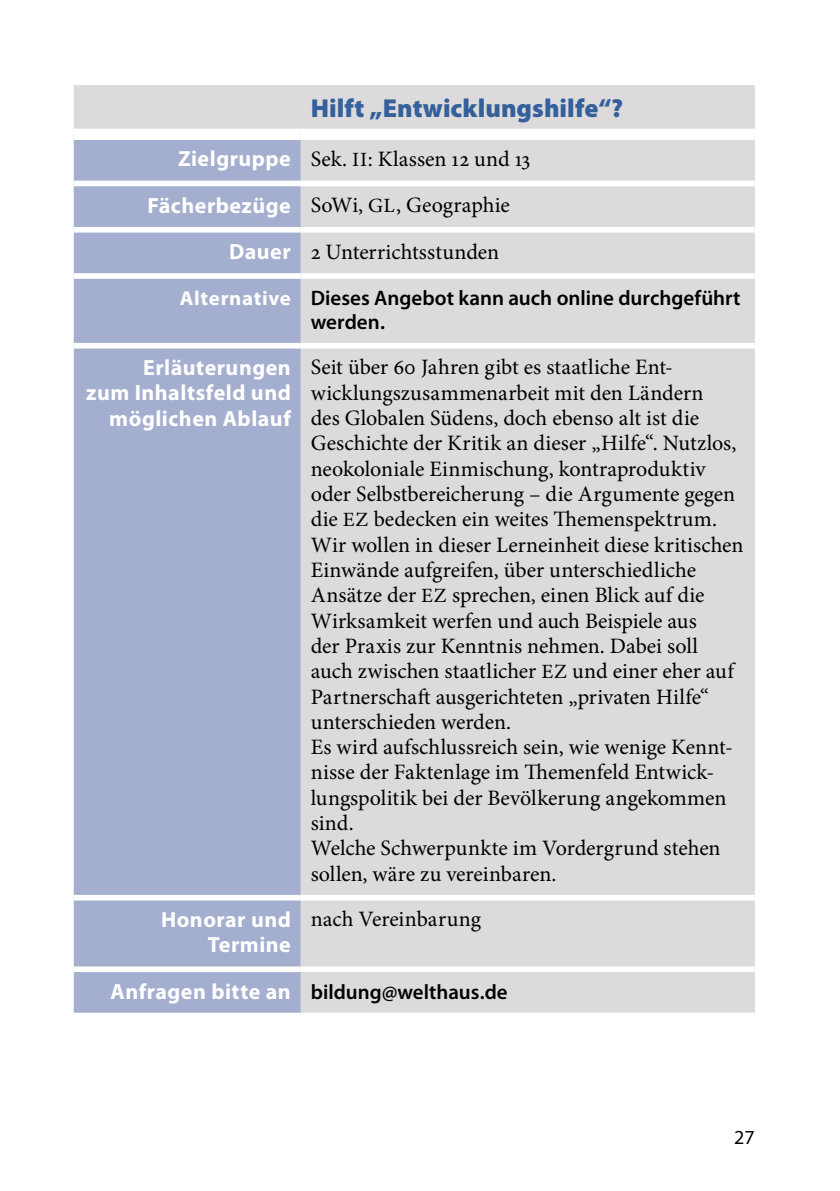
<style>
.page{position:relative;width:840px;height:1191px;background:#fff}
.page>*{position:absolute;margin:0;border:0;box-sizing:border-box;transform-origin:0 0}
.TabTitel_orange{font:900 26px "Myriad Pro";color:#34609b}
.TabText{font:22px/25.2px "Minion Pro";color:#000}
.TabRubriken{font:700 22px/25.4px "Myriad Pro";letter-spacing:.02em;color:#fff;text-align:right}
.TabText-2{font:600 21px/24.2px "Myriad Pro";color:#000}
.TabText-3{font:600 20.8px "Myriad Pro";color:#000}
.TabRubriken-2{font:700 20.2px "Myriad Pro";letter-spacing:.03em;color:#fff}
.t1{font:20px "Myriad Pro";color:#000}
.s1{font-size:20.2px}
</style>
<div class="page">
<div style="left:74px;top:85px;width:680px;height:44px;background:#dddadc"></div>
<div style="left:74px;top:140px;width:226px;height:872px;background:#a4aecf"></div>
<div style="left:300px;top:140px;width:454px;height:872px;background:#dddadc"></div>
<div style="left:74px;top:181px;width:226px;height:5px;background:#fff"></div>
<div style="left:300px;top:181px;width:454px;height:5px;background:#fff"></div>
<div style="left:74px;top:227px;width:226px;height:6px;background:#fff"></div>
<div style="left:300px;top:227px;width:454px;height:6px;background:#fff"></div>
<div style="left:74px;top:273px;width:226px;height:6px;background:#fff"></div>
<div style="left:300px;top:273px;width:454px;height:6px;background:#fff"></div>
<div style="left:74px;top:343px;width:226px;height:5px;background:#fff"></div>
<div style="left:300px;top:343px;width:454px;height:5px;background:#fff"></div>
<div style="left:74px;top:895px;width:226px;height:5px;background:#fff"></div>
<div style="left:300px;top:895px;width:454px;height:5px;background:#fff"></div>
<div style="left:74px;top:966px;width:226px;height:6px;background:#fff"></div>
<div style="left:300px;top:966px;width:454px;height:6px;background:#fff"></div>
<p class="TabTitel_orange" style="left:310px;top:94px;width:314px">Hilft „Entwicklungshilfe“?</p>
<p class="TabRubriken" style="left:178px;top:147px;width:114px">Zielgruppe</p>
<p class="TabText" style="left:310px;top:146px;width:221px">Sek. <span class="s1">II</span>: Klassen 12 und 13</p>
<p class="TabRubriken" style="left:147px;top:193px;width:145px">Fächerbezüge</p>
<p class="TabText" style="left:310px;top:193px;width:200px">SoWi, <span class="s1">GL</span>, Geographie</p>
<p class="TabRubriken" style="left:229px;top:239px;width:63px">Dauer</p>
<p class="TabText" style="left:310px;top:239px;width:190px">2 Unterrichtsstunden</p>
<p class="TabRubriken-2" style="left:180px;top:287px;width:112px">Alternative</p>
<p class="TabText-2" style="left:310px;top:286px;width:431px">Dieses Angebot kann auch online durchgeführt werden.</p>
<p class="TabRubriken" style="left:86px;top:355px;width:206px">Erläuterungen<br>zum Inhaltsfeld und möglichen Ablauf</p>
<p class="TabText" style="left:310px;top:355px;width:434px">Seit über 60 Jahren gibt es staatliche Ent&shy;wicklungszusammenarbeit mit den Ländern<br>des Globalen Südens, doch ebenso alt ist die Geschichte der Kritik an dieser „Hilfe“. Nutzlos, neokoloniale Einmischung, kontraproduktiv oder Selbstbereicherung – die Argumente gegen die <span class="s1">EZ</span> bedecken ein weites Themenspektrum.<br>Wir wollen in dieser Lerneinheit diese kritischen Einwände aufgreifen, über unterschiedliche Ansätze der <span class="s1">EZ</span> sprechen, einen Blick auf die Wirksamkeit werfen und auch Beispiele aus<br>der Praxis zur Kenntnis nehmen. Dabei soll auch zwischen staatlicher <span class="s1">EZ</span> und einer eher auf Partnerschaft ausgerichteten „privaten Hilfe“ unterschieden werden.</p>
<p class="TabText" style="left:310px;top:734px;width:423px">Es wird aufschlussreich sein, wie wenige Kennt&shy;nisse der Faktenlage im Themenfeld Entwick&shy;lungspolitik bei der Bevölkerung angekommen sind.</p>
<p class="TabText" style="left:310px;top:836px;width:411px">Welche Schwerpunkte im Vordergrund stehen sollen, wäre zu vereinbaren.</p>
<p class="TabRubriken" style="left:161px;top:907px;width:131px">Honorar und<br>Termine</p>
<p class="TabText" style="left:310px;top:907px;width:172px">nach Vereinbarung</p>
<p class="TabRubriken" style="left:110px;top:978px;width:182px">Anfragen bitte an</p>
<p class="TabText-3" style="left:310px;top:980px;width:198px">bildung@welthaus.de</p>
<p class="t1" style="left:733px;top:1126px;width:22px">27</p>
</div>
